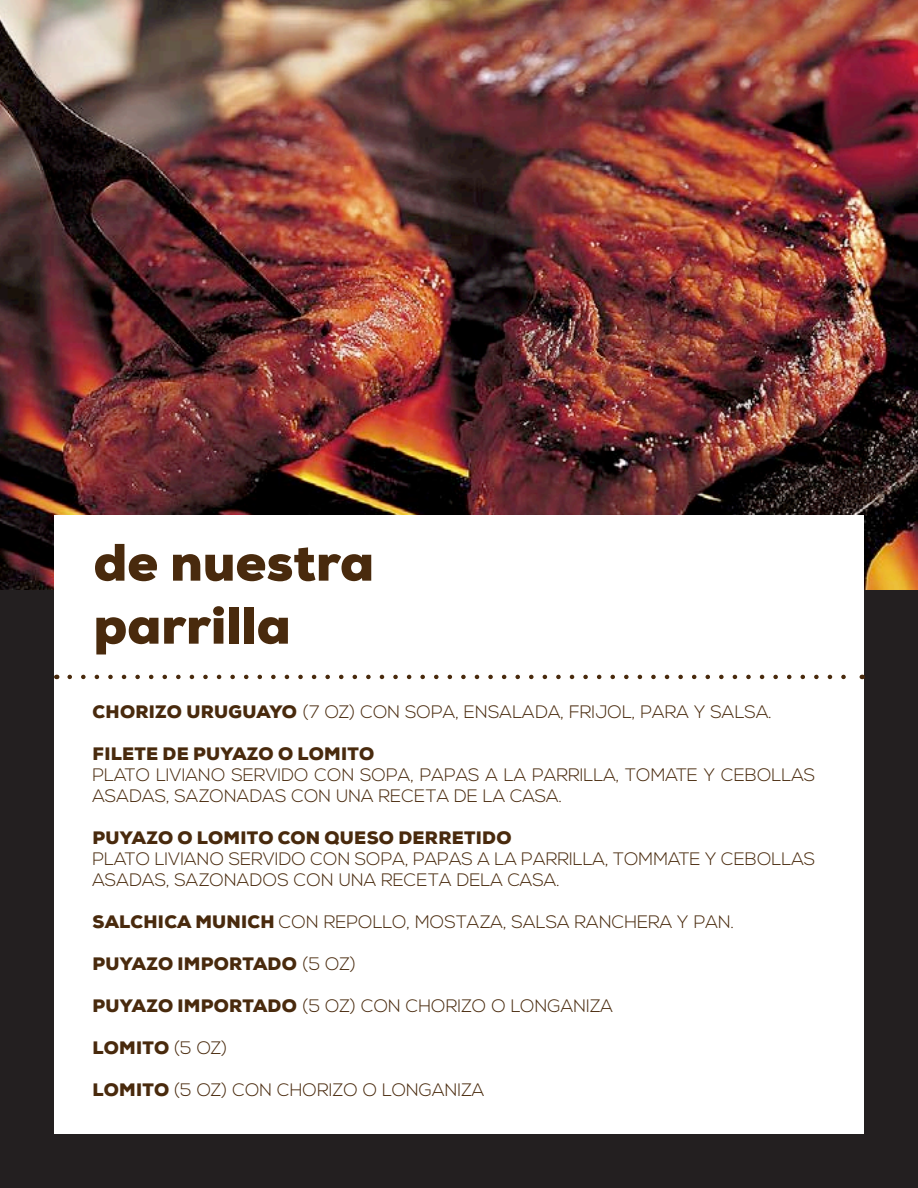
<style>
.page{position:relative;width:918px;height:1188px;background:#231f20}
.page>*{position:absolute;margin:0;border:0;box-sizing:border-box;transform-origin:0 0}
.t1{font:900 52.5px/63px "Nexa";color:#492a0d}
.t2{font:300 18px/21px "Nexa";color:#492a0d}
.t3{font:900 18px "Nexa";letter-spacing:.015em;color:#492a0d}
.s1{font-weight:900}
.s2{font-weight:300}
</style>
<div class="page">
<img style="left:0;top:0;width:918px;height:590px">
<div style="left:54px;top:516px;width:810px;height:618px;background:#fff"></div>
<svg style="left:70px;top:675px;width:776px;height:4px"></svg>
<h1 class="t1" style="left:94px;top:531px;width:282px">de nuestra parrilla</h1>
<p class="t2" style="left:93px;top:702px;width:681px"><span class="s1">CHORIZO URUGUAYO</span> (7 OZ) CON SOPA, ENSALADA, FRIJOL, PARA Y SALSA.</p>
<p class="t3" style="left:93px;top:742px;width:283px">FILETE DE PUYAZO O LOMITO</p>
<p class="t2" style="left:92px;top:765px;width:724px">PLATO LIVIANO SERVIDO CON SOPA, PAPAS A LA PARRILLA, TOMATE Y CEBOLLAS<br>ASADAS, SAZONADAS CON UNA RECETA DE LA CASA.</p>
<p class="t3" style="left:93px;top:826px;width:421px">PUYAZO O LOMITO CON QUESO DERRETIDO</p>
<p class="t2" style="left:92px;top:849px;width:724px">PLATO LIVIANO SERVIDO CON SOPA, PAPAS A LA PARRILLA, TOMMATE Y CEBOLLAS<br>ASADAS, SAZONADOS CON UNA RECETA DELA CASA.</p>
<p class="t2" style="left:93px;top:912px;width:643px"><span class="s1">SALCHICA MUNICH</span> CON REPOLLO, MOSTAZA, SALSA RANCHERA Y PAN.</p>
<p class="t3" style="left:93px;top:952px;width:265px">PUYAZO IMPORTADO <span class="s2">(5 OZ)</span></p>
<p class="t2" style="left:93px;top:996px;width:522px"><span class="s1">PUYAZO IMPORTADO</span> (5 OZ) CON CHORIZO O LONGANIZA</p>
<p class="t3" style="left:93px;top:1036px;width:136px">LOMITO <span class="s2">(5 OZ)</span></p>
<p class="t2" style="left:93px;top:1080px;width:393px"><span class="s1">LOMITO</span> (5 OZ) CON CHORIZO O LONGANIZA</p>
</div>
